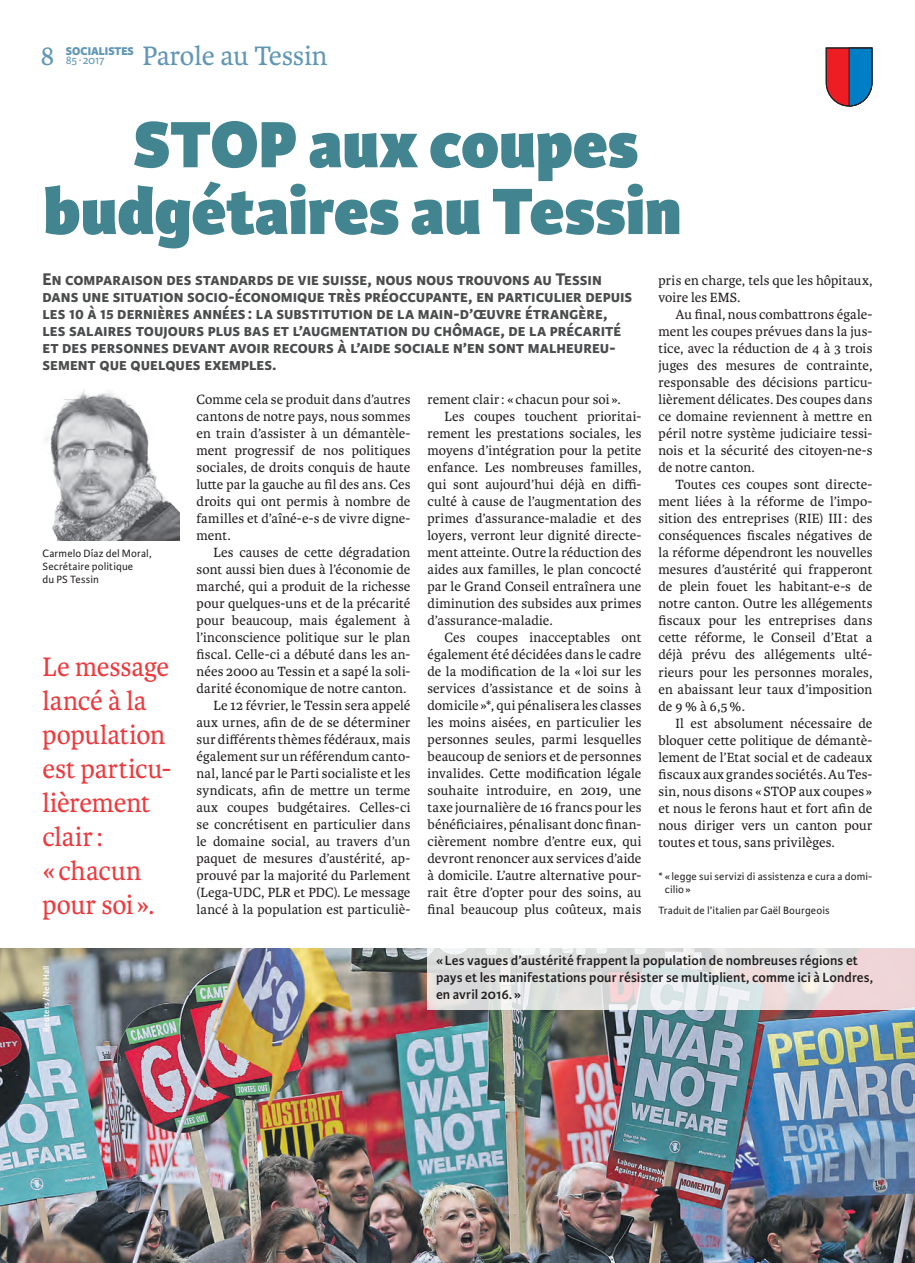
<style>
.page{position:relative;width:915px;height:1263px;background:#fff}
.page>*{position:absolute;margin:0;border:0;box-sizing:border-box;transform-origin:0 0}
.t1{font:800 69.75px/66.8px "Karmina Sans";color:#428591}
.t2{font:28.5px/34px "Karmina";letter-spacing:-.005em;color:#ee3a3e}
.t3{font:28.5px "Karmina";letter-spacing:-.01em;color:#6197b5}
.t4{font:700 18px/17px "Karmina Sans";color:#4b4c4d}
.t5{font:14.25px/17px "Karmina";letter-spacing:.01em;color:#231f20;text-align:justify}
.t6{font:600 14.25px/17px "Karmina Sans";letter-spacing:.005em;color:#231f20}
.t7{font:800 12px "Karmina Sans";color:#6197b5}
.t8{font:12px "Karmina Sans";letter-spacing:-.025em;color:#6197b5}
.t9{font:11.25px/12.8px "Karmina Sans";letter-spacing:.01em;color:#231f20}
.t10{font:600 9px "Karmina Sans";letter-spacing:.02em;color:#fff}
</style>
<div class="page">
<img style="left:0;top:948px;width:914px;height:315px">
<svg style="left:427px;top:948px;width:487px;height:62px;background:#e3dfdf"></svg>
<img style="left:45px;top:390px;width:134px;height:150px">
<svg style="left:825px;top:47px;width:47px;height:60px;background:#7b5978"></svg>
<p class="t8" style="left:66px;top:54px;width:40px">85 ∙ 2017</p>
<h2 class="t3" style="left:142px;top:39px;width:187px">Parole au Tessin</h2>
<h2 class="t3" style="left:40px;top:39px;width:16px">8</h2>
<p class="t7" style="left:66px;top:44px;width:69px">SOCIALISTES</p>
<h1 class="t1" style="left:44px;top:114px;width:639px;text-indent:89px">STOP aux coupes budgétaires au Tessin</h1>
<p class="t4" style="left:43px;top:271px;width:591px">En comparaison des standards de vie suisse, nous nous trouvons au Tessin dans une situation socio-économique très préoccupante, en particulier depuis les 10 à 15 dernières années : la substitution de la main-d’œuvre étrangère, les salaires toujours plus bas et l’augmentation du chômage, de la précarité et des personnes devant avoir recours à l’aide sociale n’en sont malheureu&shy;sement que quelques exemples.</p>
<p class="t9" style="left:43px;top:547px;width:111px">Carmelo Díaz del Moral,<br>Secrétaire politique<br>du PS Tessin</p>
<h2 class="t2" style="left:43px;top:650px;width:128px">Le message lancé à la population est particu&shy;lièrement clair:<br>« chacun pour soi ».</h2>
<p class="t5" style="left:196px;top:391px;width:215px">Comme cela se produit dans d’autres cantons de notre pays, nous sommes en train d’assister à un démantèle&shy;ment progressif de nos politiques sociales, de droits conquis de haute lutte par la gauche au fil des ans. Ces droits qui ont permis à nombre de familles et d’aîné-e-s de vivre digne&shy;ment.</p>
<p class="t5" style="left:196px;top:544px;width:215px;text-align:right">Les causes de cette dégradation sont aussi bien dues à l’économie de marché, qui a produit de la richesse pour quelques-uns et de la précarité pour beaucoup, mais également à l’inconscience politique sur le plan fiscal. Celle-ci a débuté dans les an&shy;nées 2000 au Tessin et a sapé la soli&shy;darité économique de notre canton.<br>Le 12 février, le Tessin sera appelé aux urnes, afin de de se déterminer sur différents thèmes fédéraux, mais également sur un référendum canto&shy;nal, lancé par le Parti socialiste et les syndicats, afin de mettre un terme aux coupes budgétaires. Celles-ci se concrétisent en particulier dans le domaine social, au travers d’un paquet de mesures d’austérité, ap&shy;prouvé par la majorité du Parlement (Lega-UDC, PLR et PDC). Le message lancé à la population est particuliè-</p>
<p class="t5" style="left:427px;top:391px;width:194px">rement clair: « chacun pour soi ».</p>
<p class="t5" style="left:444px;top:408px;width:198px">Les coupes touchent prioritai-</p>
<p class="t5" style="left:427px;top:425px;width:215px">rement les prestations sociales, les</p>
<p class="t5" style="left:427px;top:442px;width:215px">moyens d’intégration pour la petite</p>
<p class="t5" style="left:427px;top:459px;width:215px">enfance. Les nombreuses familles,</p>
<p class="t5" style="left:427px;top:476px;width:215px">qui sont aujourd’hui déjà en diffi-</p>
<p class="t5" style="left:427px;top:493px;width:215px">culté à cause de l’augmentation des</p>
<p class="t5" style="left:427px;top:510px;width:215px">primes d’assurance-maladie et des</p>
<p class="t5" style="left:427px;top:527px;width:215px">loyers, verront leur dignité directe-</p>
<p class="t5" style="left:427px;top:544px;width:215px">ment atteinte. Outre la réduction des</p>
<p class="t5" style="left:427px;top:561px;width:215px">aides aux familles, le plan concocté</p>
<p class="t5" style="left:427px;top:578px;width:215px">par le Grand Conseil entraînera une</p>
<p class="t5" style="left:427px;top:595px;width:215px">diminution des subsides aux primes</p>
<p class="t5" style="left:427px;top:612px;width:127px">d’assurance-maladie.</p>
<p class="t5" style="left:444px;top:629px;width:198px">Ces coupes inacceptables ont</p>
<p class="t5" style="left:427px;top:646px;width:215px">également été décidées dans le cadre</p>
<p class="t5" style="left:427px;top:663px;width:215px">de la modification de la « loi sur les</p>
<p class="t5" style="left:427px;top:680px;width:215px">services d’assistance et de soins à</p>
<p class="t5" style="left:427px;top:697px;width:215px">domicile »*, qui pénalisera les classes</p>
<p class="t5" style="left:427px;top:714px;width:215px">les moins aisées, en particulier les</p>
<p class="t5" style="left:427px;top:731px;width:215px">personnes seules, parmi lesquelles</p>
<p class="t5" style="left:427px;top:748px;width:215px">beaucoup de seniors et de personnes</p>
<p class="t5" style="left:427px;top:765px;width:215px">invalides. Cette modification légale</p>
<p class="t5" style="left:427px;top:782px;width:215px">souhaite introduire, en 2019, une</p>
<p class="t5" style="left:427px;top:799px;width:215px">taxe journalière de 16 francs pour les</p>
<p class="t5" style="left:427px;top:816px;width:215px">bénéficiaires, pénalisant donc finan-</p>
<p class="t5" style="left:427px;top:833px;width:215px">cièrement nombre d’entre eux, qui</p>
<p class="t5" style="left:427px;top:850px;width:215px">devront renoncer aux services d’aide</p>
<p class="t5" style="left:427px;top:867px;width:215px">à domicile. L’autre alternative pour-</p>
<p class="t5" style="left:427px;top:884px;width:215px">rait être d’opter pour des soins, au</p>
<p class="t5" style="left:427px;top:901px;width:215px">final beaucoup plus coûteux, mais</p>
<p class="t5" style="left:658px;top:272px;width:215px">pris en charge, tels que les hôpitaux, voire les EMS.</p>
<p class="t5" style="left:658px;top:306px;width:215px;text-indent:17px">Au final, nous combattrons égale&shy;ment les coupes prévues dans la jus&shy;tice, avec la réduction de 4 à 3 trois juges des mesures de contrainte, responsable des décisions particu&shy;lièrement délicates. Des coupes dans ce domaine reviennent à mettre en péril notre système judiciaire tessi&shy;nois et la sécurité des citoyen-ne-s de notre canton.</p>
<p class="t5" style="left:658px;top:476px;width:215px;text-indent:17px">Toutes ces coupes sont directe&shy;ment liées à la réforme de l’impo&shy;sition des entreprises (RIE) III: des conséquences fiscales négatives de la réforme dépendront les nouvelles mesures d’austérité qui frapperont de plein fouet les habitant-e-s de notre canton. Outre les allégements fiscaux pour les entreprises dans cette réforme, le Conseil d’Etat a déjà prévu des allégements ulté&shy;rieurs pour les personnes morales, en abaissant leur taux d’imposition de 9% à 6,5%.</p>
<p class="t5" style="left:658px;top:715px;width:215px;text-indent:17px">Il est absolument nécessaire de bloquer cette politique de démantè&shy;lement de l’Etat social et de cadeaux fiscaux aux grandes sociétés. Au Tes&shy;sin, nous disons «STOP aux coupes » et nous le ferons haut et fort afin de nous diriger vers un canton pour toutes et tous, sans privilèges.</p>
<p class="t9" style="left:664px;top:870px;width:209px;text-indent:-6px">* « legge sui servizi di assistenza e cura a domi&shy;cilio»</p>
<p class="t9" style="left:658px;top:904px;width:172px">Traduit de l’italien par Gaël Bourgeois</p>
<p class="t10" style="left:41px;top:1031px;width:68px;rotate:-90deg">Reuters/Neil Hall</p>
<p class="t6" style="left:436px;top:952px;width:438px">« Les vagues d’austérité frappent la population de nombreuses régions et pays et les manifestations pour résister se multiplient, comme ici à Londres, en avril 2016. »</p>
</div>
